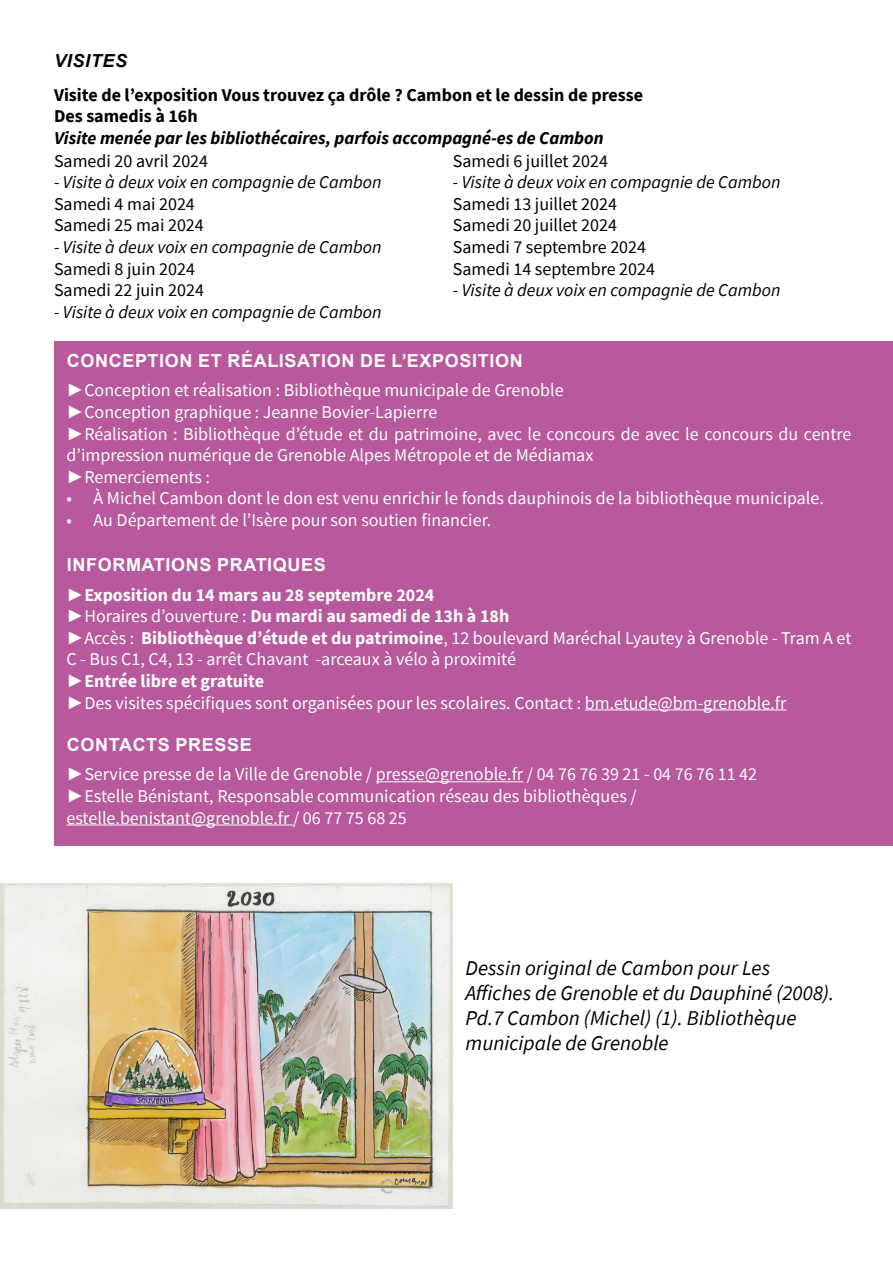
<style>
.page{position:relative;width:893px;height:1263px;background:#fff}
.page>*{position:absolute;margin:0;border:0;box-sizing:border-box;transform-origin:0 0}
.t1{font:italic 21px/25.2px "Source Sans Pro";color:#000}
.t2{font:18px/21.6px "Source Sans Pro";color:#fff}
.t3{font:italic 18px "Source Sans Pro";color:#000}
.t4{font:18px/21.6px "Source Sans Pro";color:#000}
.t5{font:700 18px/21.6px "Source Sans Pro";color:#000}
.t6{font:700 18px "Arial";letter-spacing:.035em;color:#fff}
.t7{font:italic 700 18px "Source Sans Pro";color:#000}
.t8{font:italic 700 18px "Arial";letter-spacing:.035em;color:#000}
.s1{font-family:"Arial";font-weight:900}
.s2{font-weight:700}
</style>
<div class="page">
<div style="left:54px;top:341px;width:839px;height:505px;background:#b8589d"></div>
<hr style="left:585px;top:709px;width:201px;height:1px;background:#fff">
<hr style="left:376px;top:781px;width:147px;height:1px;background:#fff">
<hr style="left:67px;top:824px;width:226px;height:1px;background:#fff">
<img style="left:1px;top:884px;width:452px;height:324px">
<p class="t8" style="left:54px;top:49px;width:74px">VISITES</p>
<p class="t5" style="left:54px;top:84px;width:591px">Visite de l’exposition Vous trouvez ça drôle ? Cambon et le dessin de presse<br>Des samedis à 16h</p>
<p class="t7" style="left:54px;top:126px;width:551px">Visite menée par les bibliothécaires, parfois accompagné-es de Cambon</p>
<p class="t4" style="left:54px;top:150px;width:156px">Samedi 20 avril 2024</p>
<p class="t3" style="left:54px;top:171px;width:329px">- Visite à deux voix en compagnie de Cambon</p>
<p class="t4" style="left:54px;top:193px;width:151px">Samedi 4 mai 2024<br>Samedi 25 mai 2024</p>
<p class="t3" style="left:54px;top:236px;width:329px">- Visite à deux voix en compagnie de Cambon</p>
<p class="t4" style="left:54px;top:258px;width:151px">Samedi 8 juin 2024<br>Samedi 22 juin 2024</p>
<p class="t3" style="left:54px;top:300px;width:329px">- Visite à deux voix en compagnie de Cambon</p>
<p class="t4" style="left:453px;top:150px;width:157px">Samedi 6 juillet 2024</p>
<p class="t3" style="left:453px;top:171px;width:329px">- Visite à deux voix en compagnie de Cambon</p>
<p class="t4" style="left:453px;top:193px;width:204px">Samedi 13 juillet 2024<br>Samedi 20 juillet 2024<br>Samedi 7 septembre 2024<br>Samedi 14 septembre 2024</p>
<p class="t3" style="left:453px;top:279px;width:329px">- Visite à deux voix en compagnie de Cambon</p>
<p class="t6" style="left:67px;top:348px;width:457px">CONCEPTION ET RÉALISATION DE L’EXPOSITION</p>
<p class="t2" style="left:67px;top:380px;width:786px"><span class="s1">►</span>Conception et réalisation : Bibliothèque municipale de Grenoble<br><span class="s1">►</span>Conception graphique : Jeanne Bovier-Lapierre<br><span class="s1">►</span>Réalisation : Bibliothèque d’étude et du patrimoine, avec le concours de avec le concours du centre d’impression numérique de Grenoble Alpes Métropole et de Médiamax<br><span class="s1">►</span>Remerciements :</p>
<p class="t2" style="left:67px;top:488px;width:759px">• À Michel Cambon dont le don est venu enrichir le fonds dauphinois de la bibliothèque municipale.</p>
<p class="t2" style="left:67px;top:509px;width:426px">• Au Département de l’Isère pour son soutien financier.</p>
<p class="t6" style="left:67px;top:552px;width:260px">INFORMATIONS PRATIQUES</p>
<p class="t2" style="left:67px;top:584px;width:786px"><span class="s1">►</span><span class="s2">Exposition du 14 mars au 28 septembre 2024<br></span><span class="s1">►</span>Horaires d’ouverture : <span class="s2">Du mardi au samedi de 13h à 18h<br></span><span class="s1">►</span>Accès : <span class="s2">Bibliothèque d’étude et du patrimoine</span>, 12 boulevard Maréchal Lyautey à Grenoble - Tram A et C - Bus C1, C4, 13 - arrêt Chavant -arceaux à vélo à proximité<br><span class="s1">►</span><span class="s2">Entrée libre et gratuite<br></span><span class="s1">►</span>Des visites spécifiques sont organisées pour les scolaires. Contact : bm.etude@bm-grenoble.fr</p>
<p class="t6" style="left:67px;top:732px;width:186px">CONTACTS PRESSE</p>
<p class="t2" style="left:67px;top:763px;width:692px"><span class="s1">►</span>Service presse de la Ville de Grenoble / presse@grenoble.fr / 04 76 76 39 21 - 04 76 76 11 42 <span class="s1">►</span>Estelle Bénistant, Responsable communication réseau des bibliothèques / estelle.benistant@grenoble.fr / 06 77 75 68 25</p>
<p class="t1" style="left:466px;top:955px;width:370px">Dessin original de Cambon pour Les Affiches de Grenoble et du Dauphiné (2008).<br>Pd.7 Cambon (Michel) (1). Bibliothèque municipale de Grenoble</p>
</div>
